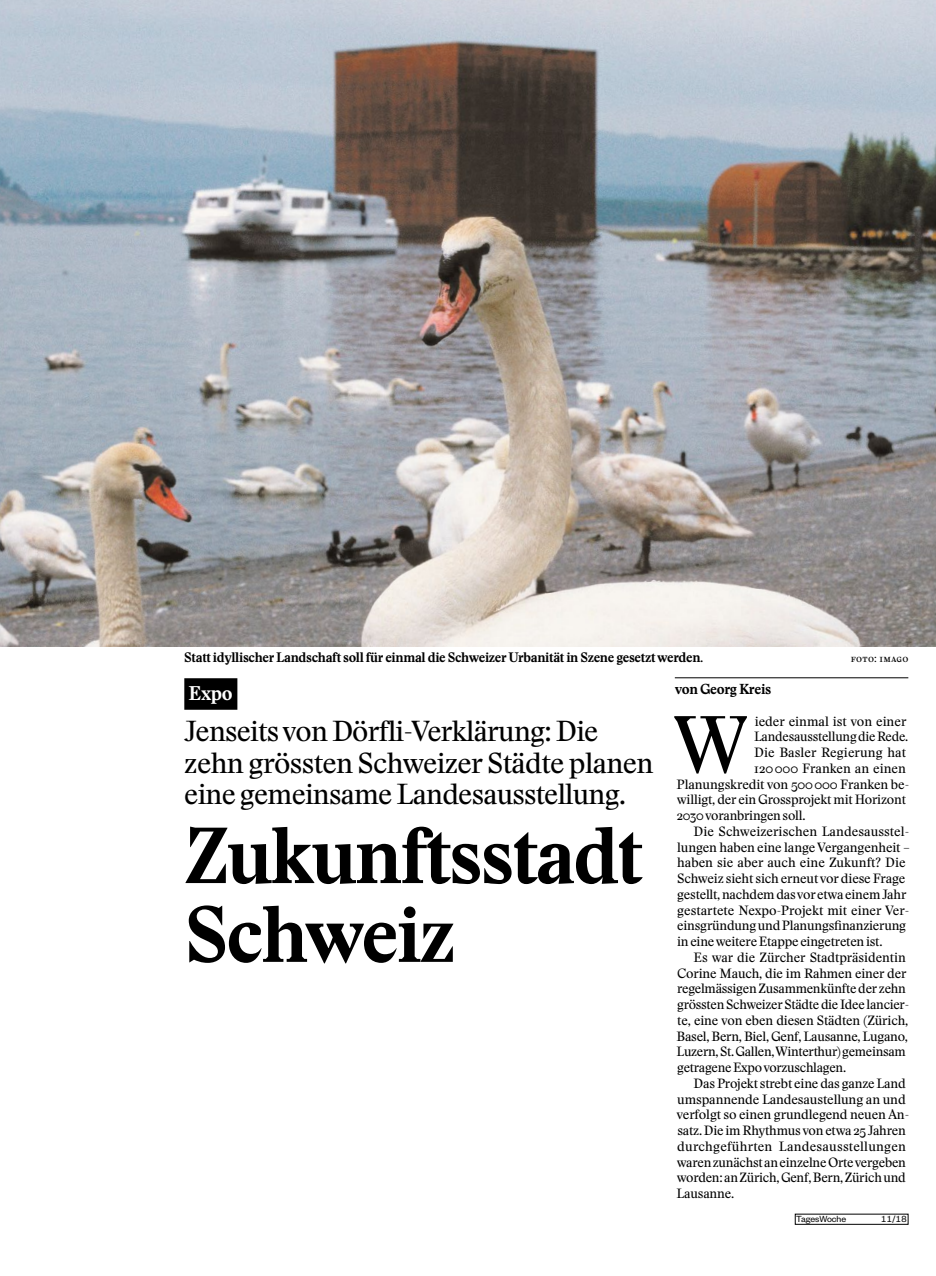
<style>
.page{position:relative;width:936px;height:1276px;background:#fff}
.page>*{position:absolute;margin:0;border:0;box-sizing:border-box;transform-origin:0 0}
.t1{font:79.8px "Stanley";color:#000}
.t2{font:78px/78.8px "Stanley Bold Headline";letter-spacing:-.03em;color:#000}
.t3{font:28.5px/31.5px "Stanley";letter-spacing:-.025em;color:#000}
.t4{font:700 19.5px "Stanley";color:#fff}
.t5{font:700 14.25px "Stanley";letter-spacing:-.025em;color:#000}
.t6{font:700 13.5px "Stanley";letter-spacing:-.025em;color:#000}
.t7{font:13.2px "Stanley";letter-spacing:-.015em;color:#000}
.t8{font:13.2px "Stanley";letter-spacing:.015em;color:#000}
.t9{font:13.2px "Stanley";letter-spacing:.005em;color:#000}
.t10{font:10.5px "Stanley";letter-spacing:.025em;color:#000}
.t11{font:9.75px "Founders Grotesk";letter-spacing:-.005em;color:#000}
</style>
<div class="page">
<div style="left:184px;top:678px;width:53px;height:32px;background:#000"></div>
<hr style="left:674px;top:677px;width:234px;height:1px;background:#000">
<img style="left:0;top:0;width:935px;height:647px">
<p class="t6" style="left:184px;top:648px;width:520px">Statt idyllischer Landschaft soll für einmal die Schweizer Urbanität in Szene gesetzt werden.</p>
<p class="t10" style="left:850px;top:652px;width:59px">foto: imago</p>
<h3 class="t4" style="left:188px;top:680px;width:46px">Expo</h3>
<h3 class="t3" style="left:184px;top:715px;width:471px">Jenseits von Dörfli-Verklärung: Die zehn grössten Schweizer Städte planen eine gemeinsame Landesausstellung.</h3>
<h2 class="t2" style="left:184px;top:816px;width:460px">Zukunftsstadt<br>Schweiz</h2>
<p class="t5" style="left:674px;top:679px;width:98px">von Georg Kreis</p>
<h1 class="t1" style="left:673px;top:691px;width:77px">W</h1>
<p class="t7" style="left:754px;top:712px;width:153px">ieder einmal ist von einer</p>
<p class="t7" style="left:754px;top:728px;width:156px">Landesausstellung die Rede.</p>
<p class="t9" style="left:754px;top:743px;width:153px">Die Basler Regierung hat</p>
<p class="t7" style="left:754px;top:759px;width:153px">120 000 Franken an einen</p>
<p class="t7" style="left:676px;top:775px;width:234px">Planungskredit von 500 000 Franken be-</p>
<p class="t7" style="left:676px;top:791px;width:231px">willigt, der ein Grossprojekt mit Horizont</p>
<p class="t7" style="left:676px;top:806px;width:130px">2030 voranbringen soll.</p>
<p class="t7" style="left:693px;top:822px;width:217px">Die Schweizerischen Landesausstel-</p>
<p class="t7" style="left:677px;top:838px;width:234px">lungen haben eine lange Vergangenheit –</p>
<p class="t7" style="left:677px;top:854px;width:230px">haben sie aber auch eine Zukunft? Die</p>
<p class="t7" style="left:677px;top:869px;width:230px">Schweiz sieht sich erneut vor diese Frage</p>
<p class="t7" style="left:677px;top:885px;width:231px">gestellt, nachdem das vor etwa einem Jahr</p>
<p class="t7" style="left:677px;top:901px;width:233px">gestartete Nexpo-Projekt mit einer Ver-</p>
<p class="t7" style="left:677px;top:917px;width:230px">einsgründung und Planungsfinanzierung</p>
<p class="t7" style="left:677px;top:932px;width:207px">in eine weitere Etappe eingetreten ist.</p>
<p class="t7" style="left:693px;top:948px;width:214px">Es war die Zürcher Stadtpräsidentin</p>
<p class="t7" style="left:677px;top:964px;width:231px">Corine Mauch, die im Rahmen einer der</p>
<p class="t7" style="left:677px;top:980px;width:230px">regelmässigen Zusammenkünfte der zehn</p>
<p class="t7" style="left:677px;top:995px;width:233px">grössten Schweizer Städte die Idee lancier-</p>
<p class="t7" style="left:677px;top:1011px;width:233px">te, eine von eben diesen Städten (Zürich,</p>
<p class="t7" style="left:676px;top:1027px;width:233px">Basel, Bern, Biel, Genf, Lausanne, Lugano,</p>
<p class="t7" style="left:676px;top:1043px;width:231px">Luzern, St. Gallen, Winterthur) gemeinsam</p>
<p class="t7" style="left:677px;top:1058px;width:170px">getragene Expo vorzuschlagen.</p>
<p class="t7" style="left:693px;top:1074px;width:214px">Das Projekt strebt eine das ganze Land</p>
<p class="t7" style="left:677px;top:1090px;width:230px">umspannende Landesaustellung an und</p>
<p class="t7" style="left:676px;top:1106px;width:234px">verfolgt so einen grundlegend neuen An-</p>
<p class="t7" style="left:677px;top:1121px;width:230px">satz. Die im Rhythmus von etwa 25 Jahren</p>
<p class="t8" style="left:677px;top:1137px;width:230px">durchgeführten Landesausstellungen</p>
<p class="t7" style="left:676px;top:1153px;width:231px">waren zunächst an einzelne Orte vergeben</p>
<p class="t7" style="left:676px;top:1169px;width:230px">worden: an Zürich, Genf, Bern, Zürich und</p>
<p class="t7" style="left:676px;top:1184px;width:59px">Lausanne.</p>
<p class="t11" style="left:796px;top:1213px;width:51px">TagesWoche</p>
<p class="t11" style="left:880px;top:1213px;width:28px">11/18</p>
</div>
